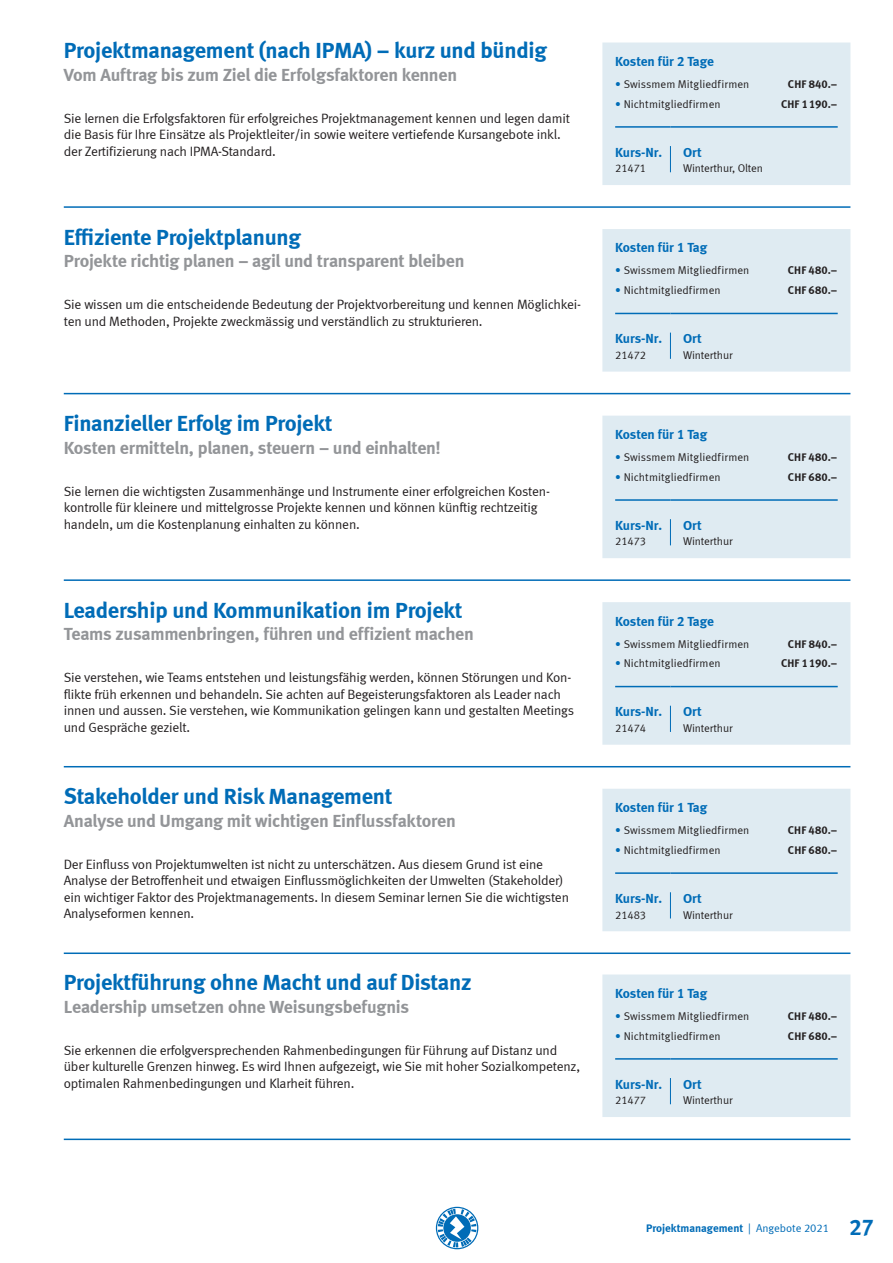
<style>
.page{position:relative;width:893px;height:1263px;background:#fff}
.page>*{position:absolute;margin:0;border:0;box-sizing:border-box;transform-origin:0 0}
.Titel_Kurs__blau_15{font:22.5px "Meta Bold LF";letter-spacing:-.01em;color:#006cb7}
.Untertitel_Kurs__gra{font:18px "Meta Bold LF";letter-spacing:-.015em;color:#939598}
.Copy__9_Pt{font:13.5px/16.5px "Meta Normal LF";letter-spacing:-.015em;color:#231f20}
.Titel_Box_ohne_Linie{font:13.5px "Meta Bold LF";letter-spacing:-.005em;color:#006cb7}
.Titel_Kurs-Nr___Ort{font:13.5px "Meta Bold LF";color:#006cb7}
.Copy_Box__7_5_Pt{font:11.25px "Meta Normal LF";color:#231f20}
.t1{font:11.25px "Meta Bold LF";letter-spacing:.01em;color:#231f20}
.t2{font:11.25px "Meta Bold LF";color:#006cb7}
.s1{color:#006cb7}
.s2{font-family:"Meta Normal LF"}
.s3{font-size:22.5px}
</style>
<div class="page">
<svg style="left:436px;top:1207px;width:42px;height:42px"></svg>
<hr style="left:64px;top:766px;width:786px;height:1px;background:#006cb7">
<hr style="left:64px;top:952px;width:786px;height:2px;background:#006cb7">
<hr style="left:64px;top:1138px;width:786px;height:2px;background:#006cb7">
<div style="left:602px;top:974px;width:248px;height:143px;background:#dfebf2"></div>
<hr style="left:64px;top:206px;width:786px;height:2px;background:#006cb7">
<hr style="left:64px;top:393px;width:786px;height:1px;background:#006cb7">
<hr style="left:64px;top:579px;width:786px;height:2px;background:#006cb7">
<div style="left:602px;top:43px;width:248px;height:142px;background:#dfebf2"></div>
<div style="left:602px;top:229px;width:248px;height:143px;background:#dfebf2"></div>
<div style="left:602px;top:416px;width:248px;height:142px;background:#dfebf2"></div>
<div style="left:602px;top:602px;width:248px;height:143px;background:#dfebf2"></div>
<div style="left:602px;top:789px;width:248px;height:142px;background:#dfebf2"></div>
<p class="Titel_Kurs__blau_15" style="left:64px;top:37px;width:485px">Projektmanagement (nach IPMA) – kurz und bündig</p>
<p class="Untertitel_Kurs__gra" style="left:64px;top:64px;width:395px">Vom Auftrag bis zum Ziel die Erfolgsfaktoren kennen</p>
<p class="Copy__9_Pt" style="left:64px;top:110px;width:508px">Sie lernen die Erfolgsfaktoren für erfolgreiches Projektmanagement kennen und legen damit die Basis für Ihre Einsätze als Projektleiter/in sowie weitere vertiefende Kursangebote inkl. der Zertifizierung nach IPMA-Standard.</p>
<p class="Titel_Kurs__blau_15" style="left:64px;top:223px;width:239px">Effiziente Projektplanung</p>
<p class="Untertitel_Kurs__gra" style="left:64px;top:250px;width:402px">Projekte richtig planen – agil und transparent bleiben</p>
<p class="Copy__9_Pt" style="left:64px;top:296px;width:519px">Sie wissen um die entscheidende Bedeutung der Projektvorbereitung und kennen Möglichkei&shy;ten und Methoden, Projekte zweckmässig und verständlich zu strukturieren.</p>
<p class="Titel_Kurs__blau_15" style="left:64px;top:410px;width:270px">Finanzieller Erfolg im Projekt</p>
<p class="Untertitel_Kurs__gra" style="left:64px;top:437px;width:379px">Kosten ermitteln, planen, steuern – und einhalten!</p>
<p class="Copy__9_Pt" style="left:64px;top:483px;width:486px">Sie lernen die wichtigsten Zusammenhänge und Instrumente einer erfolgreichen Kosten&shy;kontrolle für kleinere und mittelgrosse Projekte kennen und können künftig rechtzeitig handeln, um die Kostenplanung einhalten zu können.</p>
<p class="Titel_Kurs__blau_15" style="left:64px;top:597px;width:400px">Leadership und Kommunikation im Projekt</p>
<p class="Untertitel_Kurs__gra" style="left:64px;top:623px;width:412px">Teams zusammenbringen, führen und effizient machen</p>
<p class="Copy__9_Pt" style="left:64px;top:669px;width:512px">Sie verstehen, wie Teams entstehen und leistungsfähig werden, können Störungen und Kon&shy;flikte früh erkennen und behandeln. Sie achten auf Begeisterungsfaktoren als Leader nach innen und aussen. Sie verstehen, wie Kommunikation gelingen kann und gestalten Meetings und Gespräche gezielt.</p>
<p class="Titel_Kurs__blau_15" style="left:64px;top:783px;width:330px">Stakeholder und Risk Management</p>
<p class="Untertitel_Kurs__gra" style="left:64px;top:810px;width:394px">Analyse und Umgang mit wichtigen Einflussfaktoren</p>
<p class="Copy__9_Pt" style="left:64px;top:856px;width:507px">Der Einfluss von Projektumwelten ist nicht zu unterschätzen. Aus diesem Grund ist eine Analyse der Betroffenheit und etwaigen Einflussmöglichkeiten der Umwelten (Stakeholder) ein wichtiger Faktor des Projektmanagements. In diesem Seminar lernen Sie die wichtigsten Analyseformen kennen.</p>
<p class="Titel_Kurs__blau_15" style="left:64px;top:969px;width:409px">Projektführung ohne Macht und auf Distanz</p>
<p class="Untertitel_Kurs__gra" style="left:64px;top:996px;width:347px">Leadership umsetzen ohne Weisungsbefugnis</p>
<p class="Copy__9_Pt" style="left:64px;top:1041px;width:518px">Sie erkennen die erfolgversprechenden Rahmenbedingungen für Führung auf Distanz und über kulturelle Grenzen hinweg. Es wird Ihnen aufgezeigt, wie Sie mit hoher Sozialkompetenz, optimalen Rahmenbedingungen und Klarheit führen.</p>
<p class="Titel_Box_ohne_Linie" style="left:615px;top:53px;width:100px">Kosten für 2 Tage</p>
<p class="Copy_Box__7_5_Pt" style="left:615px;top:77px;width:136px"><span class="s1">•</span> Swissmem Mitgliedfirmen</p>
<p class="t1" style="left:788px;top:77px;width:51px">CHF 840.–</p>
<p class="Copy_Box__7_5_Pt" style="left:615px;top:97px;width:107px"><span class="s1">•</span> Nichtmitgliedfirmen</p>
<p class="t1" style="left:781px;top:97px;width:58px">CHF 1190.–</p>
<p class="Titel_Kurs-Nr___Ort" style="left:615px;top:144px;width:48px">Kurs-Nr.</p>
<p class="Copy_Box__7_5_Pt" style="left:615px;top:162px;width:33px">21471</p>
<p class="Titel_Kurs-Nr___Ort" style="left:683px;top:144px;width:20px">Ort</p>
<p class="Copy_Box__7_5_Pt" style="left:683px;top:162px;width:81px">Winterthur, Olten</p>
<p class="Titel_Box_ohne_Linie" style="left:615px;top:240px;width:94px">Kosten für 1 Tag</p>
<p class="Copy_Box__7_5_Pt" style="left:615px;top:264px;width:136px"><span class="s1">•</span> Swissmem Mitgliedfirmen</p>
<p class="t1" style="left:788px;top:264px;width:51px">CHF 480.–</p>
<p class="Copy_Box__7_5_Pt" style="left:615px;top:284px;width:107px"><span class="s1">•</span> Nichtmitgliedfirmen</p>
<p class="t1" style="left:788px;top:284px;width:51px">CHF 680.–</p>
<p class="Titel_Kurs-Nr___Ort" style="left:615px;top:330px;width:48px">Kurs-Nr.</p>
<p class="Copy_Box__7_5_Pt" style="left:615px;top:348px;width:33px">21472</p>
<p class="Titel_Kurs-Nr___Ort" style="left:683px;top:330px;width:20px">Ort</p>
<p class="Copy_Box__7_5_Pt" style="left:683px;top:348px;width:51px">Winterthur</p>
<p class="Titel_Box_ohne_Linie" style="left:615px;top:426px;width:94px">Kosten für 1 Tag</p>
<p class="Copy_Box__7_5_Pt" style="left:615px;top:451px;width:136px"><span class="s1">•</span> Swissmem Mitgliedfirmen</p>
<p class="t1" style="left:788px;top:450px;width:51px">CHF 480.–</p>
<p class="Copy_Box__7_5_Pt" style="left:615px;top:470px;width:107px"><span class="s1">•</span> Nichtmitgliedfirmen</p>
<p class="t1" style="left:788px;top:470px;width:51px">CHF 680.–</p>
<p class="Titel_Kurs-Nr___Ort" style="left:615px;top:517px;width:48px">Kurs-Nr.</p>
<p class="Copy_Box__7_5_Pt" style="left:615px;top:535px;width:33px">21473</p>
<p class="Titel_Kurs-Nr___Ort" style="left:683px;top:517px;width:20px">Ort</p>
<p class="Copy_Box__7_5_Pt" style="left:683px;top:535px;width:51px">Winterthur</p>
<p class="Titel_Box_ohne_Linie" style="left:615px;top:613px;width:100px">Kosten für 2 Tage</p>
<p class="Copy_Box__7_5_Pt" style="left:615px;top:637px;width:136px"><span class="s1">•</span> Swissmem Mitgliedfirmen</p>
<p class="t1" style="left:788px;top:637px;width:51px">CHF 840.–</p>
<p class="Copy_Box__7_5_Pt" style="left:615px;top:657px;width:107px"><span class="s1">•</span> Nichtmitgliedfirmen</p>
<p class="t1" style="left:781px;top:657px;width:58px">CHF 1190.–</p>
<p class="Titel_Kurs-Nr___Ort" style="left:615px;top:704px;width:48px">Kurs-Nr.</p>
<p class="Copy_Box__7_5_Pt" style="left:615px;top:721px;width:33px">21474</p>
<p class="Titel_Kurs-Nr___Ort" style="left:683px;top:704px;width:20px">Ort</p>
<p class="Copy_Box__7_5_Pt" style="left:683px;top:721px;width:51px">Winterthur</p>
<p class="Titel_Box_ohne_Linie" style="left:615px;top:799px;width:94px">Kosten für 1 Tag</p>
<p class="Copy_Box__7_5_Pt" style="left:615px;top:824px;width:136px"><span class="s1">•</span> Swissmem Mitgliedfirmen</p>
<p class="t1" style="left:788px;top:823px;width:51px">CHF 480.–</p>
<p class="Copy_Box__7_5_Pt" style="left:615px;top:843px;width:107px"><span class="s1">•</span> Nichtmitgliedfirmen</p>
<p class="t1" style="left:788px;top:843px;width:51px">CHF 680.–</p>
<p class="Titel_Kurs-Nr___Ort" style="left:615px;top:890px;width:48px">Kurs-Nr.</p>
<p class="Copy_Box__7_5_Pt" style="left:615px;top:908px;width:33px">21483</p>
<p class="Titel_Kurs-Nr___Ort" style="left:683px;top:890px;width:20px">Ort</p>
<p class="Copy_Box__7_5_Pt" style="left:683px;top:908px;width:51px">Winterthur</p>
<p class="Titel_Box_ohne_Linie" style="left:615px;top:985px;width:94px">Kosten für 1 Tag</p>
<p class="Copy_Box__7_5_Pt" style="left:615px;top:1009px;width:136px"><span class="s1">•</span> Swissmem Mitgliedfirmen</p>
<p class="t1" style="left:788px;top:1009px;width:51px">CHF 480.–</p>
<p class="Copy_Box__7_5_Pt" style="left:615px;top:1029px;width:107px"><span class="s1">•</span> Nichtmitgliedfirmen</p>
<p class="t1" style="left:788px;top:1029px;width:51px">CHF 680.–</p>
<p class="Titel_Kurs-Nr___Ort" style="left:615px;top:1076px;width:48px">Kurs-Nr.</p>
<p class="Copy_Box__7_5_Pt" style="left:615px;top:1094px;width:33px">21477</p>
<p class="Titel_Kurs-Nr___Ort" style="left:683px;top:1076px;width:20px">Ort</p>
<p class="Copy_Box__7_5_Pt" style="left:683px;top:1094px;width:51px">Winterthur</p>
<p class="t2" style="left:646px;top:1222px;width:229px">Projektmanagement <span class="s2">| Angebote 2021</span> <span class="s3">27</span></p>
</div>
